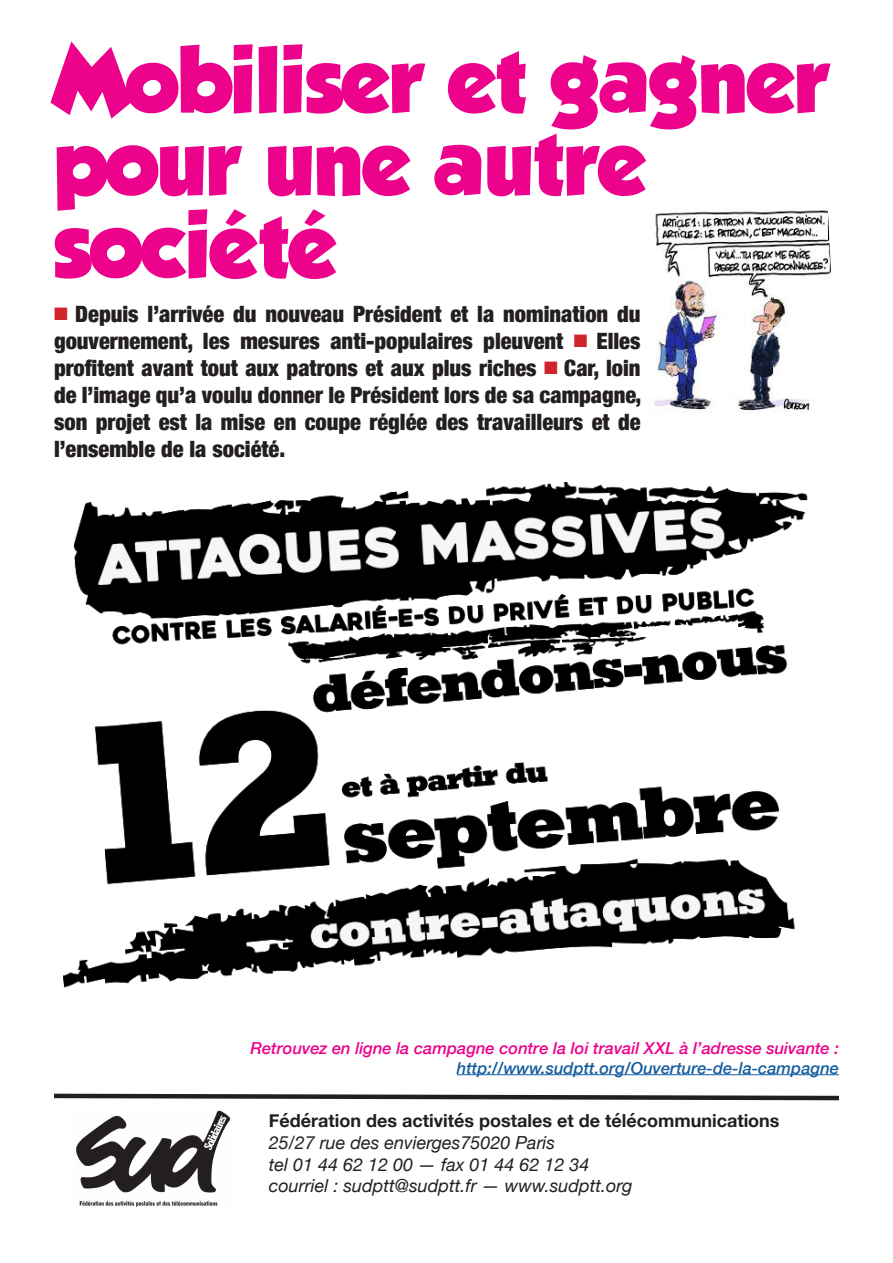
<style>
.page{position:relative;width:893px;height:1263px;background:#fff}
.page>*{position:absolute;margin:0;border:0;box-sizing:border-box;transform-origin:0 0}
.t1{font:82.5px/82.5px "GROBOLD";color:#ed028c}
.t2{font:900 condensed 22.5px/27px "Helvetica Neue";color:#231f20;text-align:justify}
.t3{font:italic 18px "Helvetica Neue";color:#231f20}
.t4{font:700 18px "Helvetica Neue";color:#231f20}
.t5{font:italic 500 16.5px "Helvetica Neue";color:#ed028c}
.t6{font:italic 500 16.5px "Helvetica Neue";color:#175d9e}
.s1{color:#d1232a}
</style>
<div class="page">
<img style="left:76px;top:1110px;width:155px;height:97px">
<svg style="left:54px;top:1093px;width:785px;height:8px"></svg>
<img style="left:63px;top:483px;width:745px;height:505px">
<img style="left:654px;top:210px;width:177px;height:202px">
<hr style="left:457px;top:1074px;width:382px;height:1px;background:#175d9e">
<p class="t1" style="left:54px;top:39px;width:777px">Mobiliser et gagner pour une autre</p>
<p class="t1" style="left:54px;top:204px;width:285px">société</p>
<p class="t2" style="left:54px;top:299px;width:589px"><span class="s1">■</span> Depuis l’arrivée du nouveau Président et la nomination du gouvernement, les mesures anti-populaires pleuvent <span class="s1">■</span> Elles profitent avant tout aux patrons et aux plus riches <span class="s1">■</span> Car, loin de l’image qu’a voulu donner le Président lors de sa campagne, son projet est la mise en coupe réglée des travailleurs et de l’ensemble de la société.</p>
<p class="t5" style="left:251px;top:1034px;width:590px">Retrouvez en ligne la campagne contre la loi travail XXL à l’adresse suivante :</p>
<p class="t6" style="left:457px;top:1053px;width:384px">http://www.sudptt.org/Ouverture-de-la-campagne</p>
<p class="t4" style="left:269px;top:1107px;width:512px">Fédération des activités postales et de télécommunications</p>
<p class="t3" style="left:269px;top:1130px;width:288px">25/27 rue des envierges75020 Paris</p>
<p class="t3" style="left:269px;top:1151px;width:322px">tel 01 44 62 12 00 — fax 01 44 62 12 34</p>
<p class="t3" style="left:269px;top:1173px;width:365px">courriel : sudptt@sudptt.fr — www.sudptt.org</p>
</div>
